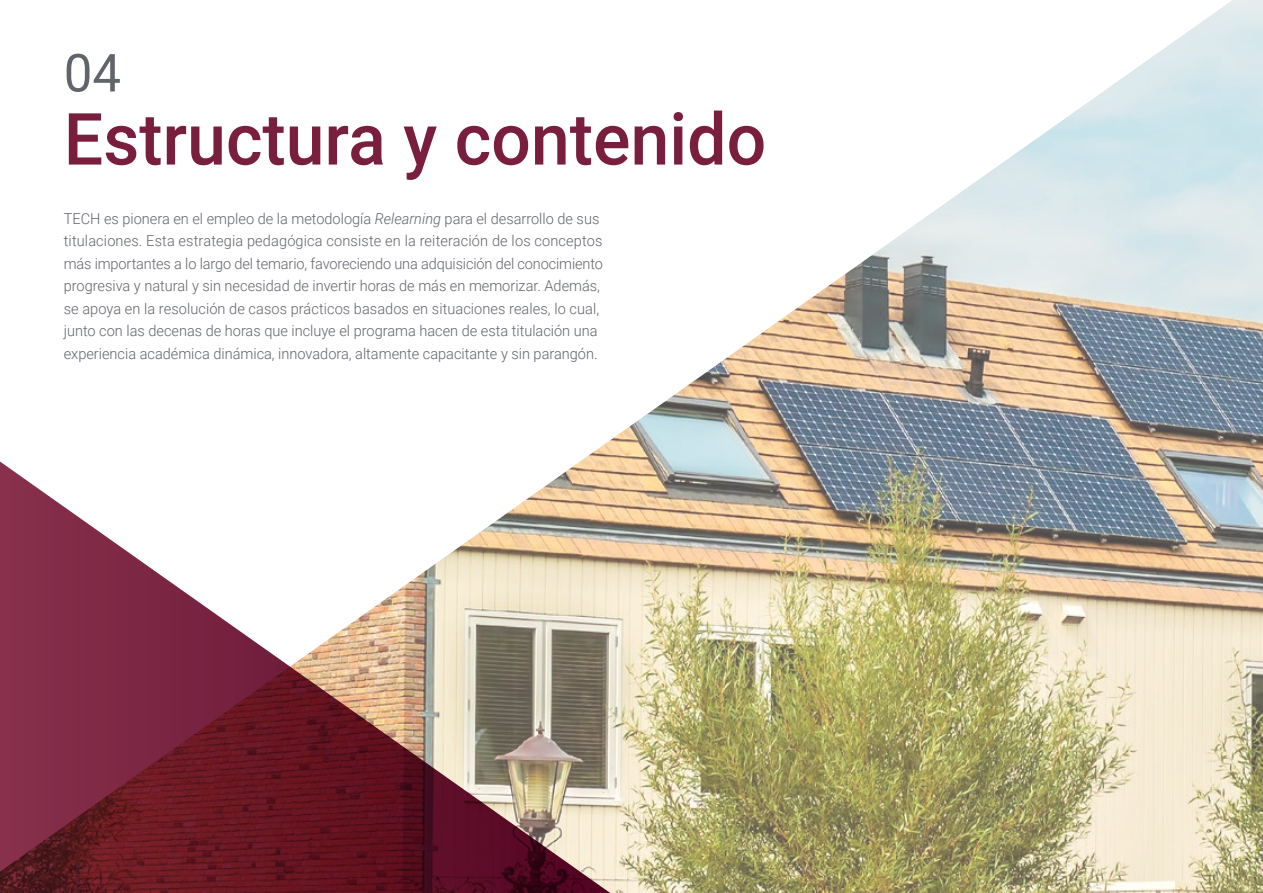
<style>
.page{position:relative;width:1263px;height:893px;background:#fff}
.page>*{position:absolute;margin:0;border:0;box-sizing:border-box;transform-origin:0 0}
.t1{font:500 72px "Roboto";color:#791e3c}
.t2{font:52.5px "Roboto";color:#61646a}
.t3{font:300 15px/22.5px "Roboto";color:#61646a}
.s1{font-style:italic}
</style>
<div class="page">
<img style="left:602px;top:0;width:661px;height:893px">
<svg style="left:0;top:446px;width:640px;height:447px"></svg>
<h2 class="t2" style="left:64px;top:36px;width:59px">04</h2>
<h1 class="t1" style="left:64px;top:89px;width:704px">Estructura y contenido</h1>
<p class="t3" style="left:64px;top:207px;width:541px">TECH es pionera en el empleo de la metodología <span class="s1">Relearning</span> para el desarrollo de sus titulaciones. Esta estrategia pedagógica consiste en la reiteración de los conceptos más importantes a lo largo del temario, favoreciendo una adquisición del conocimiento progresiva y natural y sin necesidad de invertir horas de más en memorizar. Además, se apoya en la resolución de casos prácticos basados en situaciones reales, lo cual, junto con las decenas de horas que incluye el programa hacen de esta titulación una experiencia académica dinámica, innovadora, altamente capacitante y sin parangón.</p>
</div>
